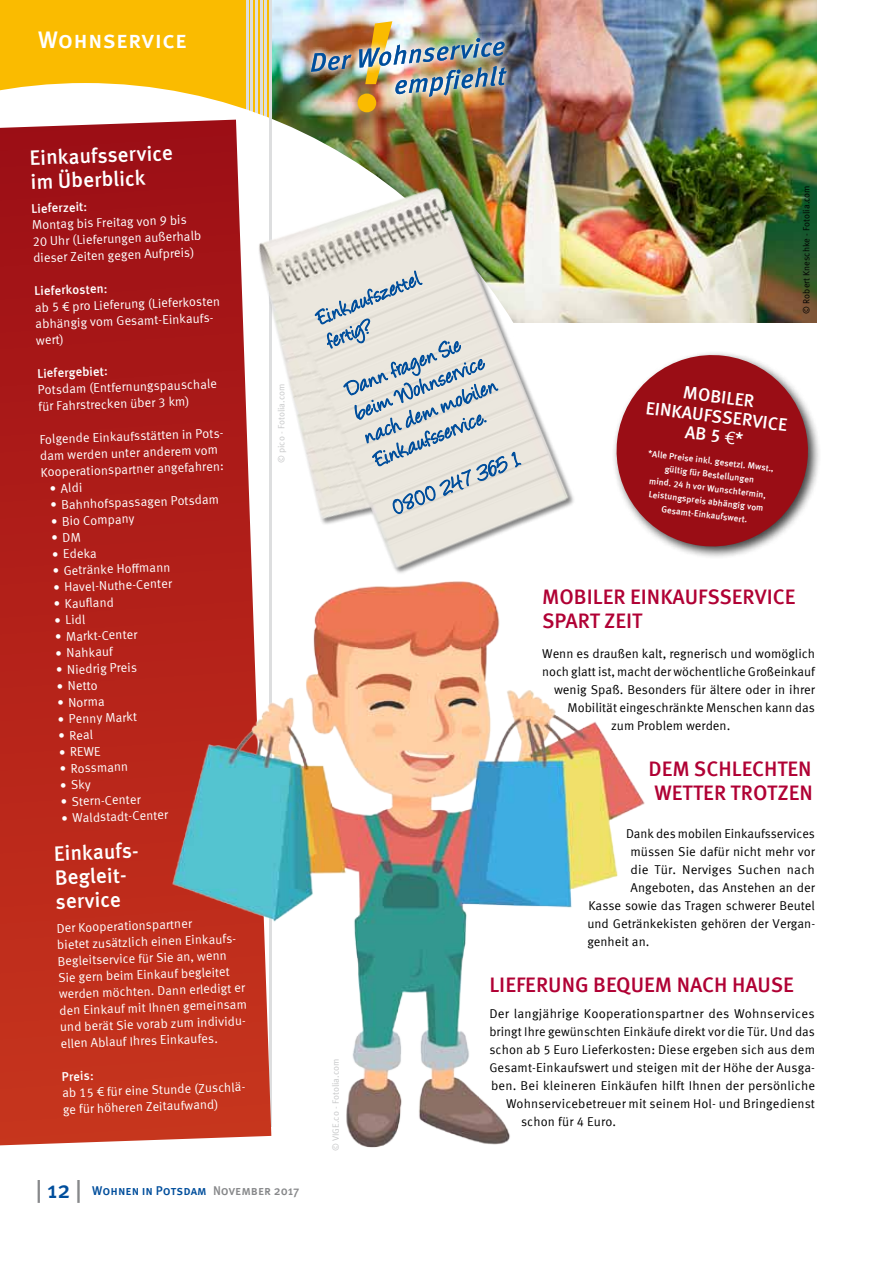
<style>
.page{position:relative;width:893px;height:1263px;background:#fff}
.page>*{position:absolute;margin:0;border:0;box-sizing:border-box;transform-origin:0 0}
.t1{font:500 24px "Meta Sc Offc";letter-spacing:.005em;color:#fff}
.t2{font:500 21px/24px "Meta Offc";color:#b00034}
.t3{font:500 21px/24px "Meta Offc";color:#fff}
.t4{font:500 18px "Meta Offc";color:#fff}
.t5{font:12.75px/16.5px "Meta Offc Norm";color:#fff}
.t6{font:12.75px "Meta Offc Norm";color:#000}
.t7{font:500 12.75px "Meta Offc";color:#fff}
.t8{font:500 12.75px "Meta Sc Offc";color:#004e9c}
.t9{font:500 9px/13.5px "Meta Offc";color:#fff;text-align:center}
.t10{font:9px "Meta Offc Norm";color:#c6c7c8}
.t11{font:9px "Meta Offc Norm";color:#000}
.s1{font-size:24px;color:#87888a}
.s2{font-size:24px}
.s3{color:#87888a}
.s4{font-family:"Meta Offc Norm";font-weight:400}
</style>
<div class="page">
<img style="left:272px;top:0;width:544px;height:323px">
<div style="left:0;top:0;width:270px;height:146px;background:#fabb00"></div>
<hr style="left:264px;top:0;width:3px;height:121px;background:#dddedf">
<hr style="left:260px;top:0;width:2px;height:121px;background:#dddedf">
<hr style="left:255px;top:0;width:3px;height:121px;background:#dddedf">
<hr style="left:251px;top:0;width:2px;height:121px;background:#dddedf">
<hr style="left:246px;top:0;width:3px;height:121px;background:#dddedf">
<img style="left:0;top:83px;width:587px;height:240px">
<hr style="left:269px;top:0;width:3px;height:1127px;background:#dddedf">
<svg style="left:0;top:120px;width:269px;height:1025px;background:#b2231c"></svg>
<img style="left:171px;top:527px;width:474px;height:621px">
<div style="left:612px;top:350px;width:209px;height:210px;background:#000;opacity:.75"></div>
<svg style="left:304px;top:31px;width:209px;height:73px"></svg>
<img style="left:311px;top:21px;width:196px;height:91px">
<img style="left:192px;top:153px;width:389px;height:453px">
<svg style="left:315px;top:271px;width:206px;height:243px;background:#d1d5d4"></svg>
<svg style="left:611px;top:350px;width:203px;height:202px"></svg>
<svg style="left:52px;top:532px;width:28px;height:10px"></svg>
<h1 class="t1" style="left:38px;top:26px;width:150px">Wohnservice</h1>
<h2 class="t3" style="left:29px;top:146px;width:145px;rotate:-2deg">EINKAUFSSERVICE<br>IM ÜBERBLICK</h2>
<p class="t7" style="left:31px;top:201px;width:57px;rotate:-2deg">LIEFERZEIT:</p>
<p class="t5" style="left:32px;top:217px;width:170px;rotate:-2deg">Montag bis Freitag von 9 bis<br>20 Uhr (Lieferungen außerhalb dieser Zeiten gegen Aufpreis)</p>
<p class="t7" style="left:34px;top:283px;width:75px;rotate:-2deg">LIEFERKOSTEN:</p>
<p class="t5" style="left:35px;top:299px;width:187px;rotate:-2deg">ab 5 € pro Lieferung (Lieferkosten abhängig vom Gesamt-Einkaufs&shy;wert)</p>
<p class="t7" style="left:37px;top:366px;width:72px;rotate:-2deg">LIEFERGEBIET:</p>
<p class="t5" style="left:38px;top:382px;width:181px;rotate:-2deg">Potsdam (Entfernungspauschale für Fahrstrecken über 3 km)</p>
<p class="t5" style="left:39px;top:431px;width:186px;rotate:-2deg">Folgende Einkaufsstätten in Pots&shy;dam werden unter anderem vom<br>Kooperationspartner angefahren:</p>
<p class="t5" style="left:49px;top:481px;width:34px;rotate:-2deg">• Aldi</p>
<p class="t5" style="left:50px;top:497px;width:170px;rotate:-2deg">• Bahnhofspassagen Potsdam</p>
<p class="t5" style="left:51px;top:513px;width:85px;rotate:-2deg">• Bio Company</p>
<p class="t5" style="left:52px;top:546px;width:46px;rotate:-2deg">• Edeka</p>
<p class="t5" style="left:52px;top:563px;width:119px;rotate:-2deg">• Getränke Hoff mann</p>
<p class="t5" style="left:53px;top:579px;width:120px;rotate:-2deg">• Havel-Nuthe-Center</p>
<p class="t5" style="left:53px;top:596px;width:62px;rotate:-2deg">• Kaufl and</p>
<p class="t5" style="left:54px;top:612px;width:33px;rotate:-2deg">• Lidl</p>
<p class="t5" style="left:55px;top:629px;width:84px;rotate:-2deg">• Markt-Center</p>
<p class="t5" style="left:55px;top:645px;width:59px;rotate:-2deg">• Nahkauf</p>
<p class="t5" style="left:56px;top:662px;width:83px;rotate:-2deg">• Niedrig Preis</p>
<p class="t5" style="left:56px;top:678px;width:43px;rotate:-2deg">• Netto</p>
<p class="t5" style="left:57px;top:695px;width:49px;rotate:-2deg">• Norma</p>
<p class="t5" style="left:58px;top:711px;width:81px;rotate:-2deg">• Penny Markt</p>
<p class="t5" style="left:58px;top:728px;width:36px;rotate:-2deg">• Real</p>
<p class="t5" style="left:59px;top:744px;width:43px;rotate:-2deg">• REWE</p>
<p class="t5" style="left:59px;top:761px;width:70px;rotate:-2deg">• Rossmann</p>
<p class="t5" style="left:60px;top:777px;width:32px;rotate:-2deg">• Sky</p>
<p class="t5" style="left:60px;top:794px;width:82px;rotate:-2deg">• Stern-Center</p>
<p class="t5" style="left:61px;top:810px;width:108px;rotate:-2deg">• Waldstadt-Center</p>
<h2 class="t3" style="left:54px;top:842px;width:90px;rotate:-2deg">EINKAUFS-<br>BEGLEIT-<br>SERVICE</h2>
<p class="t5" style="left:56px;top:920px;width:189px;rotate:-2deg">Der Kooperationspartner<br>bietet zusätzlich einen Einkaufs-<br>Begleitservice für Sie an, wenn<br>Sie gern beim Einkauf begleitet werden möchten. Dann erledigt er den Einkauf mit Ihnen gemeinsam und berät Sie vorab zum individu&shy;ellen Ablauf Ihres Einkaufes.</p>
<p class="t7" style="left:62px;top:1069px;width:33px;rotate:-2deg">PREIS:</p>
<p class="t5" style="left:62px;top:1085px;width:185px;rotate:-2deg">ab 15 € für eine Stunde (Zuschlä&shy;ge für höheren Zeitaufwand)</p>
<p class="t10" style="left:276px;top:463px;width:81px;rotate:-90deg">© pico - Fotolia.com</p>
<p class="t8" style="left:36px;top:1183px;width:265px"><span class="s1">|</span> <span class="s2">12</span> <span class="s1">|</span> Wohnen in Potsdam <span class="s3">November 2017</span></p>
<p class="t10" style="left:330px;top:1151px;width:94px;rotate:-90deg">© VIGE.co - Fotolia.com</p>
<h3 class="t4" style="left:685px;top:382px;width:54px;rotate:7deg">MOB ILER</h3>
<h3 class="t4" style="left:647px;top:397px;width:26px;rotate:7deg">EINKA</h3>
<h3 class="t4" style="left:694px;top:403px;width:22px;rotate:7deg">UFSSERV</h3>
<h3 class="t4" style="left:686px;top:421px;width:60px;rotate:7deg">AB 5 <span class="s4">€</span>*</h3>
<p class="t9" style="left:649px;top:447px;width:128px;rotate:7deg">*ALLE PREISE INKL. GESETZL. MWST.,<br>GÜLTIG FÜR BESTELLUNGEN<br>MIND. 24 H VOR WUNSCHTERMIN,<br>LEISTUNGSPREIS ABHÄNGIG VOM<br>GESAMT-EINKAUFSWERT.</p>
<p class="t11" style="left:801px;top:314px;width:130px;rotate:-90deg">© Robert Kneschke - Fotolia.com</p>
<h2 class="t2" style="left:542px;top:585px;width:62px">MOBILER</h2>
<h2 class="t2" style="left:630px;top:585px;width:81px">EINKAUFSSERV</h2>
<h2 class="t2" style="left:767px;top:585px;width:28px">ICE</h2>
<h2 class="t2" style="left:542px;top:609px;width:13px">SPART</h2>
<h2 class="t2" style="left:604px;top:609px;width:37px">ZEIT</h2>
<p class="t6" style="left:542px;top:646px;width:274px">Wenn es draußen kalt, regnerisch und womöglich</p>
<p class="t6" style="left:542px;top:664px;width:274px">noch glatt ist, macht der wöchentliche Großeinkauf</p>
<p class="t6" style="left:554px;top:682px;width:262px">wenig Spaß. Besonders für ältere oder in ihrer</p>
<p class="t6" style="left:567px;top:700px;width:249px">Mobilität eingeschränkte Menschen kann das</p>
<p class="t6" style="left:611px;top:718px;width:121px">zum Problem werden.</p>
<h2 class="t2" style="left:648px;top:758px;width:141px">DEM SCHLECHTEN<br>WETTER</h2>
<h2 class="t2" style="left:731px;top:782px;width:13px">TROTZEN</h2>
<p class="t6" style="left:626px;top:826px;width:190px">Dank des mobilen Einkaufsservices</p>
<p class="t6" style="left:630px;top:844px;width:186px">müssen Sie dafür nicht mehr vor</p>
<p class="t6" style="left:630px;top:862px;width:186px">die Tür. Nerviges Suchen nach</p>
<p class="t6" style="left:630px;top:880px;width:186px">Angeboten, das Anstehen an der</p>
<p class="t6" style="left:588px;top:898px;width:228px">Kasse sowie das Tragen schwerer Beutel</p>
<p class="t6" style="left:587px;top:916px;width:229px">und Getränkekisten gehören der Vergan-</p>
<p class="t6" style="left:587px;top:934px;width:64px">genheit an.</p>
<h2 class="t2" style="left:489px;top:974px;width:28px">LIEFER</h2>
<h2 class="t2" style="left:548px;top:974px;width:235px">UNG BEQUEM NACH HAUSE</h2>
<p class="t6" style="left:489px;top:1006px;width:327px">Der langjährige Kooperationspartner des Wohnservices</p>
<p class="t6" style="left:489px;top:1024px;width:327px">bringt Ihre gewünschten Einkäufe direkt vor die Tür. Und das</p>
<p class="t6" style="left:489px;top:1042px;width:327px">schon ab 5 Euro Lieferkosten: Diese ergeben sich aus dem</p>
<p class="t6" style="left:489px;top:1060px;width:327px">Gesamt-Einkaufswert und steigen mit der Höhe der Ausga-</p>
<p class="t6" style="left:491px;top:1078px;width:326px">ben. Bei kleineren Einkäufen hilft Ihnen der persönliche</p>
<p class="t6" style="left:506px;top:1096px;width:310px">Wohnservicebetreuer mit seinem Hol- und Bringedienst</p>
<p class="t6" style="left:521px;top:1114px;width:97px">schon für 4 Euro.</p>
</div>
